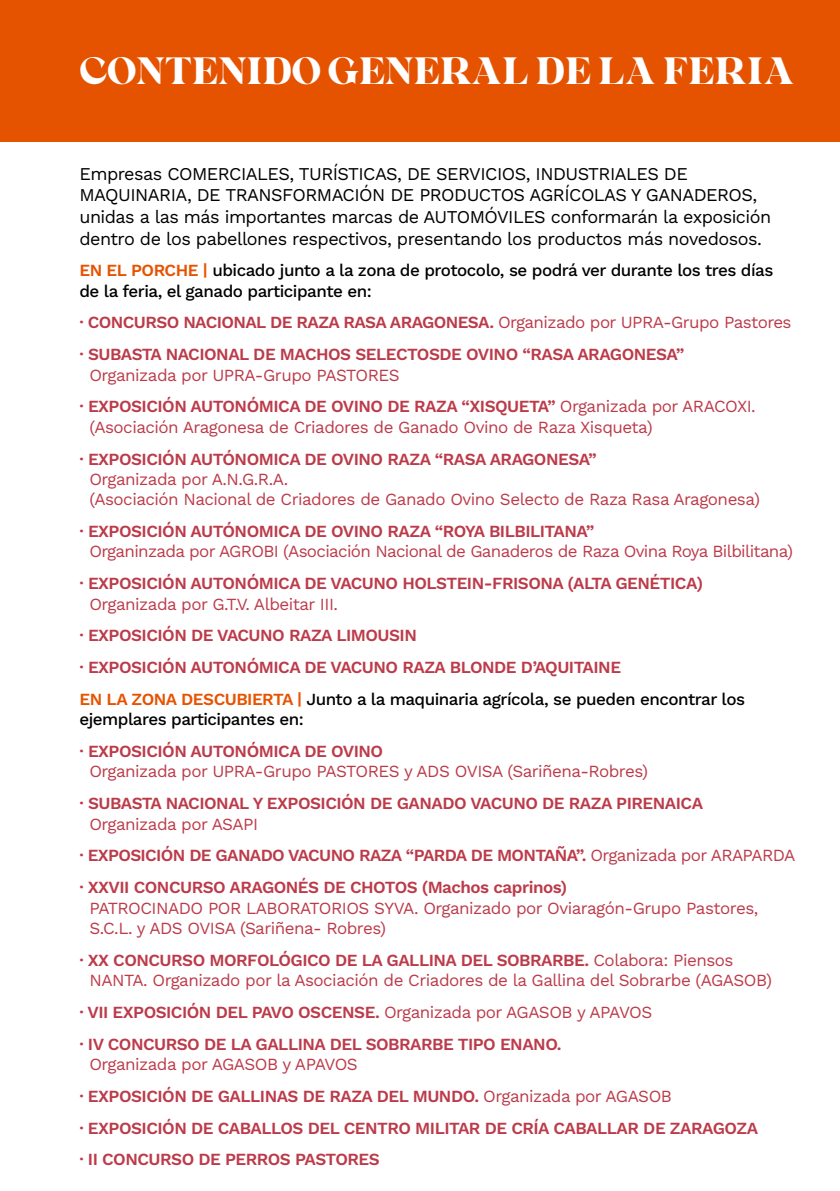
<style>
.page{position:relative;width:840px;height:1191px;background:#fff}
.page>*{position:absolute;margin:0;border:0;box-sizing:border-box;transform-origin:0 0}
.t1{font:38px "Margate";letter-spacing:-.005em;color:#fff}
.t2{font:18px/21.6px "Work Sans";letter-spacing:-.03em;color:#000}
.t3{font:600 17px/31.8px "Work Sans";letter-spacing:-.03em;color:#bc3b4a}
.t4{font:17px/20.4px "Work Sans";letter-spacing:-.03em;color:#bc3b4a}
.t5{font:500 17px/20.4px "Work Sans";letter-spacing:-.03em;color:#000}
.s1{font-weight:600;color:#e65300}
.s2{font-weight:400}
.s3{font-weight:600}
.s4{color:#e65300}
.s5{font-weight:500;color:#000}
</style>
<div class="page">
<div style="left:0;top:0;width:839px;height:142px;background:#e65300"></div>
<h1 class="t1" style="left:79px;top:48px;width:716px">CONTENIDO GENERAL DE LA FERIA</h1>
<p class="t2" style="left:79px;top:162px;width:692px">Empresas COMERCIALES, TURÍSTICAS, DE SERVICIOS, INDUSTRIALES DE MAQUINARIA, DE TRANSFORMACIÓN DE PRODUCTOS AGRÍCOLAS Y GANADEROS, unidas a las más importantes marcas de AUTOMÓVILES conformarán la exposición dentro de los pabellones respectivos, presentando los productos más novedosos.</p>
<p class="t5" style="left:79px;top:260px;width:695px"><span class="s1">EN EL PORCHE |</span> ubicado junto a la zona de protocolo, se podrá ver durante los tres días de la feria, el ganado participante en:</p>
<p class="t3" style="left:79px;top:306px;width:713px">· CONCURSO NACIONAL DE RAZA RASA ARAGONESA. <span class="s2">Organizado por UPRA-Grupo Pastores </span>· SUBASTA NACIONAL DE MACHOS SELECTOSDE OVINO “RASA ARAGONESA”</p>
<p class="t4" style="left:79px;top:358px;width:677px;line-height:31.8px;text-indent:10px">Organizada por UPRA-Grupo PASTORES<br><span class="s3">· EXPOSICIÓN AUTONÓMICA DE OVINO DE RAZA “XISQUETA”</span> Organizada por ARACOXI.</p>
<p class="t4" style="left:89px;top:416px;width:564px">(Asociación Aragonesa de Criadores de Ganado Ovino de Raza Xisqueta)</p>
<p class="t3" style="left:79px;top:442px;width:518px">· EXPOSICIÓN AUTÓNOMICA DE OVINO RAZA “RASA ARAGONESA”</p>
<p class="t4" style="left:89px;top:468px;width:671px">Organizada por A.N.G.R.A.<br>(Asociación Nacional de Criadores de Ganado Ovino Selecto de Raza Rasa Aragonesa)</p>
<p class="t3" style="left:79px;top:515px;width:516px">· EXPOSICIÓN AUTÓNOMICA DE OVINO RAZA “ROYA BILBILITANA”</p>
<p class="t4" style="left:89px;top:541px;width:704px">Organinzada por AGROBI (Asociación Nacional de Ganaderos de Raza Ovina Roya Bilbilitana)</p>
<p class="t3" style="left:79px;top:567px;width:624px">· EXPOSICIÓN AUTONÓMICA DE VACUNO HOLSTEIN-FRISONA (ALTA GENÉTICA)</p>
<p class="t4" style="left:89px;top:593px;width:250px">Organizada por G.T.V. Albeitar III.</p>
<p class="t3" style="left:79px;top:619px;width:666px">· EXPOSICIÓN DE VACUNO RAZA LIMOUSIN<br>· EXPOSICIÓN AUTONÓMICA DE VACUNO RAZA BLONDE D’AQUITAINE<br><span class="s4">EN LA ZONA DESCUBIERTA |</span> <span class="s5">Junto a la maquinaria agrícola, se pueden encontrar los</span></p>
<p class="t5" style="left:79px;top:708px;width:226px">ejemplares participantes en:</p>
<p class="t3" style="left:79px;top:734px;width:305px">· EXPOSICIÓN AUTONÓMICA DE OVINO</p>
<p class="t4" style="left:89px;top:760px;width:560px">Organizada por UPRA-Grupo PASTORES y ADS OVISA (Sariñena-Robres)</p>
<p class="t3" style="left:79px;top:787px;width:624px">· SUBASTA NACIONAL Y EXPOSICIÓN DE GANADO VACUNO DE RAZA PIRENAICA</p>
<p class="t3" style="left:79px;top:807px;width:717px;text-indent:10px"><span class="s2">Organizada por ASAPI<br></span>· EXPOSICIÓN DE GANADO VACUNO RAZA “PARDA DE MONTAÑA”. <span class="s2">Organizada por ARAPARDA </span>· XXVII CONCURSO ARAGONÉS DE CHOTOS (Machos caprinos)</p>
<p class="t4" style="left:89px;top:897px;width:670px">PATROCINADO POR LABORATORIOS SYVA. Organizado por Oviaragón-Grupo Pastores,<br>S.C.L. y ADS OVISA (Sariñena- Robres)</p>
<p class="t4" style="left:89px;top:949px;width:683px;text-indent:-10px"><span class="s3">· XX CONCURSO MORFOLÓGICO DE LA GALLINA DEL SOBRARBE.</span> Colabora: Piensos<br>NANTA. Organizado por la Asociación de Criadores de la Gallina del Sobrarbe (AGASOB)</p>
<p class="t3" style="left:79px;top:995px;width:574px">· VII EXPOSICIÓN DEL PAVO OSCENSE. <span class="s2">Organizada por AGASOB y APAVOS </span>· IV CONCURSO DE LA GALLINA DEL SOBRARBE TIPO ENANO.</p>
<p class="t3" style="left:79px;top:1047px;width:679px;text-indent:10px"><span class="s2">Organizada por AGASOB y APAVOS<br></span>· EXPOSICIÓN DE GALLINAS DE RAZA DEL MUNDO. <span class="s2">Organizada por AGASOB<br></span>· EXPOSICIÓN DE CABALLOS DEL CENTRO MILITAR DE CRÍA CABALLAR DE ZARAGOZA · II CONCURSO DE PERROS PASTORES</p>
</div>
